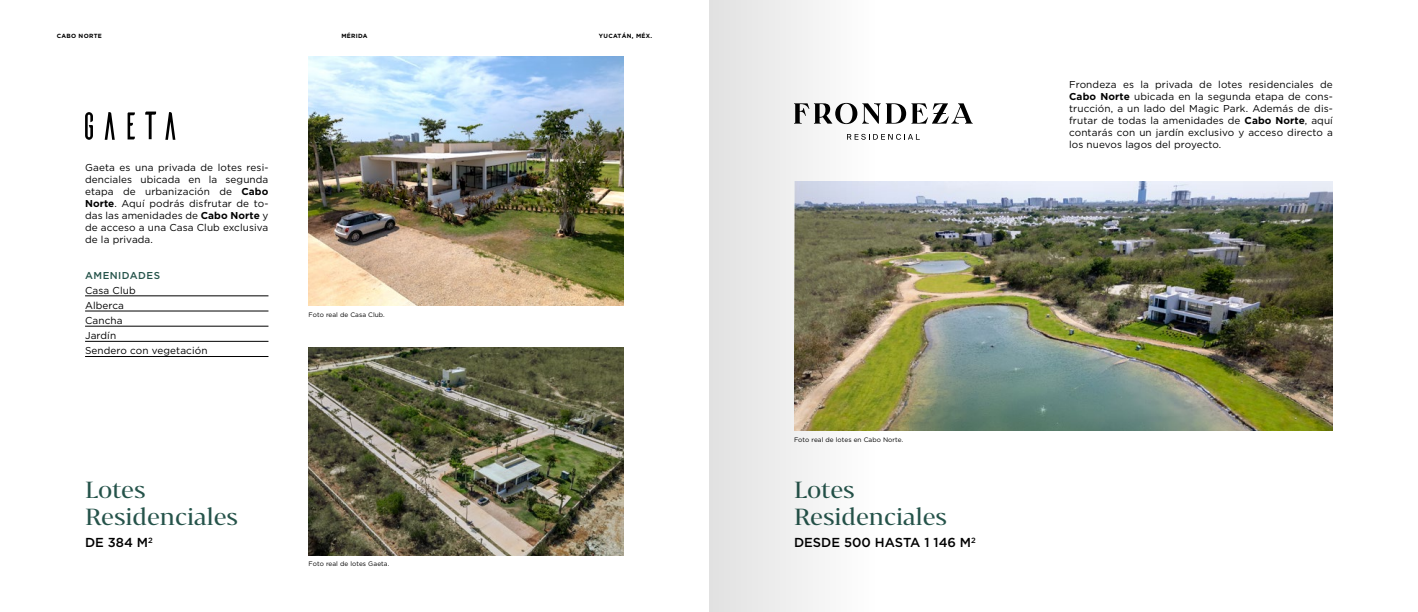
<style>
.page{position:relative;width:1418px;height:612px;background:#fff}
.page>*{position:absolute;margin:0;border:0;box-sizing:border-box;transform-origin:0 0}
.t1{font:22px/26.4px "Bw Darius DEMO";color:#25534a}
.t2{font:500 13px "Gotham HTF";color:#000}
.t3{font:10px/12px "Gotham HTF";letter-spacing:.01em;color:#000;text-align:justify}
.t4{font:500 10px "Gotham HTF";letter-spacing:.05em;color:#25534a}
.t5{font:6.5px "Gotham HTF";letter-spacing:.01em;color:#000}
.t6{font:700 6px "Gotham HTF";letter-spacing:.05em;color:#000}
.s1{font-weight:700}
</style>
<div class="page">
<svg style="left:85px;top:112px;width:8px;height:28px"></svg>
<svg style="left:105px;top:112px;width:10px;height:28px"></svg>
<svg style="left:165px;top:112px;width:10px;height:28px"></svg>
<svg style="left:128px;top:112px;width:7px;height:27px"></svg>
<svg style="left:145px;top:112px;width:11px;height:27px"></svg>
<svg style="left:966px;top:109px;width:6px;height:15px"></svg>
<img style="left:966px;top:181px;width:366px;height:250px">
<img style="left:309px;top:57px;width:315px;height:249px">
<hr style="left:85px;top:296px;width:183px;height:1px;background:#000">
<hr style="left:85px;top:311px;width:183px;height:1px;background:#000">
<hr style="left:85px;top:326px;width:183px;height:1px;background:#000">
<hr style="left:85px;top:341px;width:183px;height:1px;background:#000">
<hr style="left:85px;top:356px;width:183px;height:1px;background:#000">
<img style="left:309px;top:348px;width:315px;height:207px">
<svg style="left:709px;top:0;width:257px;height:612px"></svg>
<p class="t6" style="left:57px;top:32px;width:47px">CABO NORTE</p>
<p class="t6" style="left:341px;top:32px;width:28px">MÉRIDA</p>
<p class="t6" style="left:599px;top:32px;width:55px">YUCATÁN, MÉX.</p>
<p class="t3" style="left:85px;top:161px;width:185px">Gaeta es una privada de lotes resi&shy;denciales ubicada en la segunda etapa de urbanización de <span class="s1">Cabo Norte</span>. Aquí podrás disfrutar de to&shy;das las amenidades de <span class="s1">Cabo Norte</span> y de acceso a una Casa Club exclusiva de la privada.</p>
<p class="t4" style="left:85px;top:270px;width:77px">AMENIDADES</p>
<p class="t3" style="left:85px;top:283px;width:124px;line-height:15px;text-align:left">Casa Club<br>Alberca<br>Cancha<br>Jardín<br>Sendero con vegetación</p>
<p class="t5" style="left:309px;top:311px;width:78px">Foto real de Casa Club.</p>
<p class="t5" style="left:794px;top:436px;width:111px">Foto real de lotes en Cabo Norte.</p>
<h1 class="t1" style="left:85px;top:476px;width:155px">Lotes<br>Residenciales</h1>
<h1 class="t1" style="left:794px;top:476px;width:155px">Lotes<br>Residenciales</h1>
<h2 class="t2" style="left:85px;top:535px;width:69px">DE 384 M<sup>2</sup></h2>
<h2 class="t2" style="left:794px;top:535px;width:183px">DESDE 500 HASTA 1 146 M<sup>2</sup></h2>
<p class="t5" style="left:309px;top:560px;width:82px">Foto real de lotes Gaeta.</p>
<p class="t3" style="left:1069px;top:78px;width:265px">Frondeza es la privada de lotes residenciales de <span class="s1">Cabo Norte</span> ubicada en la segunda etapa de cons&shy;trucción, a un lado del Magic Park. Además de dis&shy;frutar de todas la amenidades de <span class="s1">Cabo Norte</span>, aquí contarás con un jardín exclusivo y acceso directo a los nuevos lagos del proyecto.</p>
</div>
